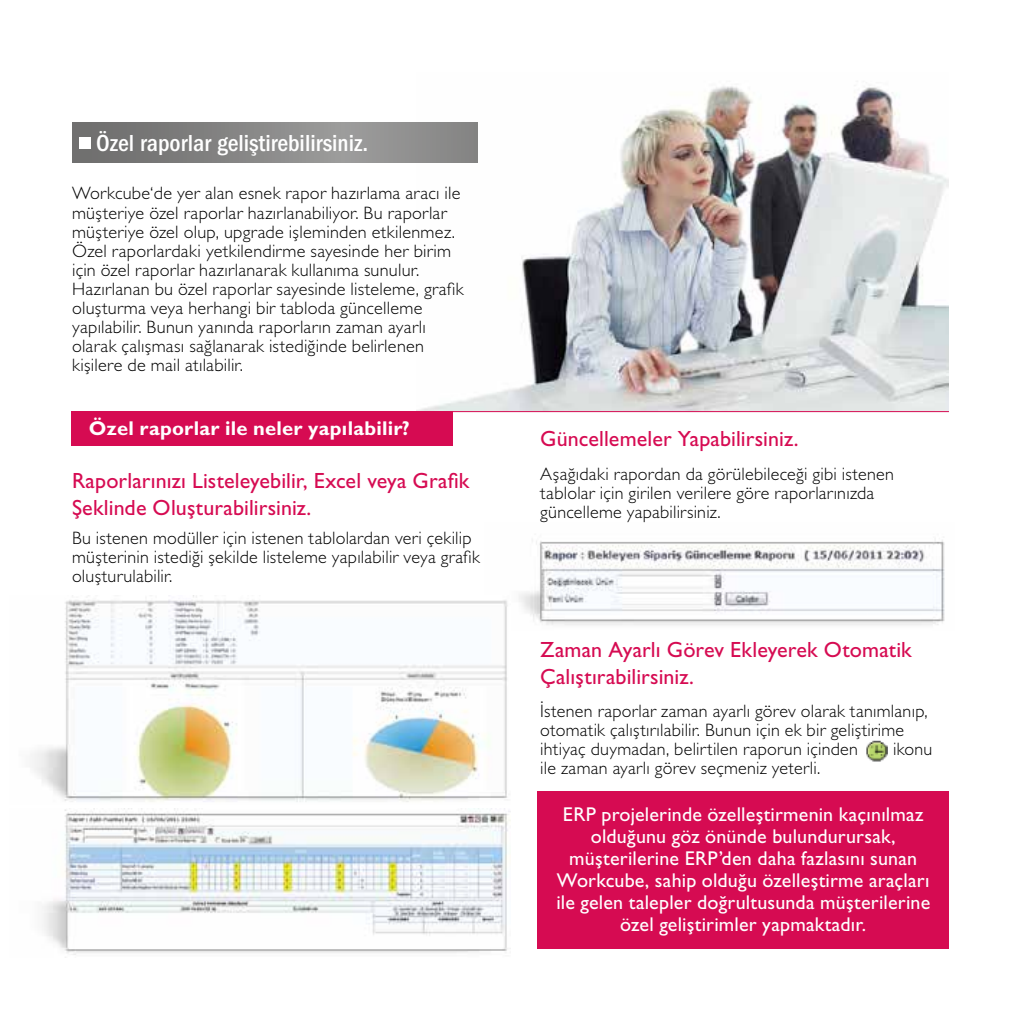
<style>
.page{position:relative;width:1021px;height:1021px;background:#fff}
.page>*{position:absolute;margin:0;border:0;box-sizing:border-box;transform-origin:0 0}
.t1{font:500 condensed 24px "ITC Franklin Gothic Std";color:#fff}
.t2{font:22px/26.4px "Gill Sans Std";letter-spacing:.005em;color:#d60b52}
.t3{font:20px/22px "Gill Sans Std";letter-spacing:.01em;color:#fff;text-align:center}
.t4{font:700 20px "Gill Sans Std";letter-spacing:.01em;color:#fff}
.t5{font:300 18px/19.2px "Gill Sans Std";letter-spacing:.015em;color:#000}
</style>
<div class="page">
<img style="left:519px;top:540px;width:426px;height:85px">
<img style="left:416px;top:86px;width:532px;height:325px">
<div style="left:537px;top:791px;width:411px;height:157px;background:#d60b52"></div>
<img style="left:866px;top:740px;width:21px;height:22px">
<svg style="left:72px;top:123px;width:406px;height:39px;background:#878686"></svg>
<div style="left:79px;top:137px;width:12px;height:11px;background:#fff"></div>
<div style="left:71px;top:411px;width:381px;height:34px;background:#d60b52"></div>
<img style="left:31px;top:595px;width:477px;height:207px">
<img style="left:42px;top:808px;width:468px;height:147px">
<hr style="left:71px;top:411px;width:877px;height:1px;background:#d60b52">
<h1 class="t1" style="left:96px;top:129px;width:273px">Özel raporlar geliştirebilirsiniz.</h1>
<p class="t5" style="left:72px;top:183px;width:393px">Workcube‘de yer alan esnek rapor hazırlama aracı ile müşteriye özel raporlar hazırlanabiliyor. Bu raporlar müşteriye özel olup, upgrade işleminden etkilenmez.<br>Özel raporlardaki yetkilendirme sayesinde her birim için özel raporlar hazırlanarak kullanıma sunulur.<br>Hazırlanan bu özel raporlar sayesinde listeleme, grafik oluşturma veya herhangi bir tabloda güncelleme yapılabilir. Bunun yanında raporların zaman ayarlı olarak çalışması sağlanarak istediğinde belirlenen kişilere de mail atılabilir.</p>
<p class="t4" style="left:89px;top:415px;width:322px">Özel raporlar ile neler yapılabilir?</p>
<p class="t2" style="left:72px;top:467px;width:399px">Raporlarınızı Listeleyebilir, Excel veya Grafik<br>Şeklinde Oluşturabilirsiniz.</p>
<p class="t5" style="left:72px;top:529px;width:409px">Bu istenen modüller için istenen tablolardan veri çekilip müşterinin istediği şekilde listeleme yapılabilir veya grafik oluşturulabilir.</p>
<p class="t2" style="left:540px;top:425px;width:260px">Güncellemeler Yapabilirsiniz.</p>
<p class="t5" style="left:540px;top:464px;width:355px">Aşağıdaki rapordan da görülebileceği gibi istenen tablolar için girilen verilere göre raporlarınızda güncelleme yapabilirsiniz.</p>
<p class="t2" style="left:540px;top:636px;width:373px">Zaman Ayarlı Görev Ekleyerek Otomatik<br>Çalıştırabilirsiniz.</p>
<p class="t5" style="left:540px;top:702px;width:389px">İstenen raporlar zaman ayarlı görev olarak tanımlanıp, otomatik çalıştırılabilir. Bunun için ek bir geliştirime ihtiyaç duymadan, belirtilen raporun içinden</p>
<p class="t5" style="left:893px;top:740px;width:41px">ikonu</p>
<p class="t5" style="left:540px;top:759px;width:281px">ile zaman ayarlı görev seçmeniz yeterli.</p>
<p class="t3" style="left:556px;top:802px;width:375px">ERP projelerinde özelleştirmenin kaçınılmaz olduğunu göz önünde bulundurursak, müşterilerine ERP’den daha fazlasını sunan Workcube, sahip olduğu özelleştirme araçları ile gelen talepler doğrultusunda müşterilerine özel geliştirimler yapmaktadır.</p>
</div>
